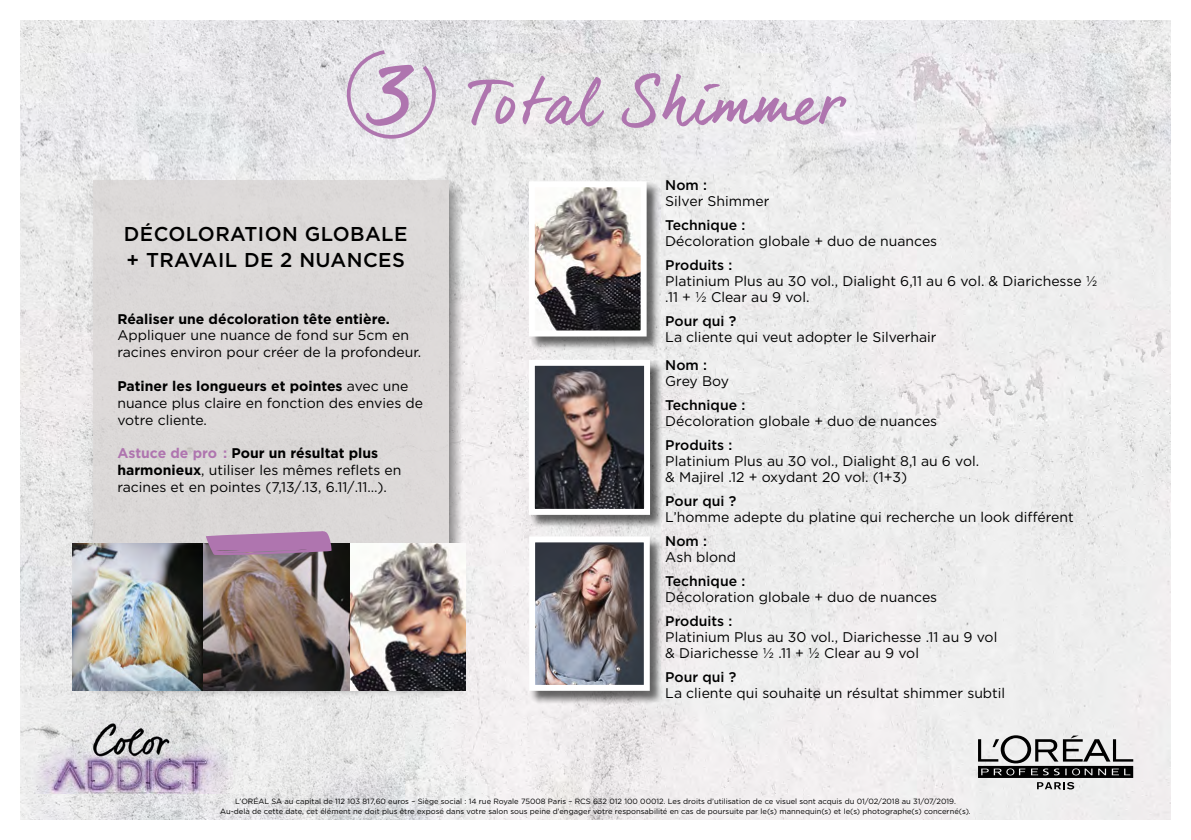
<style>
.page{position:relative;width:1191px;height:840px;background:#fff}
.page>*{position:absolute;margin:0;border:0;box-sizing:border-box;transform-origin:0 0}
.t1{font:62px "dear Joe 6";color:#af75af}
.t2{font:500 20px/26px "Gotham";letter-spacing:.02em;color:#000}
.t3{font:14px/16.8px "Gotham";color:#000}
.t4{font:500 14px "Gotham";color:#000}
.t5{font:700 14px "Gotham";color:#000}
.t6{font:7.6px/9.6px "Gotham";color:#000;text-align:center}
.s1{font-size:95.4px}
.s2{font-weight:700}
.s3{font-weight:700;color:#af75af}
</style>
<div class="page">
<img style="left:20px;top:20px;width:1150px;height:799px">
<img style="left:20px;top:711px;width:213px;height:82px">
<svg style="left:978px;top:734px;width:155px;height:55px"></svg>
<svg style="left:345px;top:48px;width:93px;height:92px;background:#e1dbe3"></svg>
<div style="left:87px;top:178px;width:378px;height:519px;background:#000;opacity:.65"></div>
<div style="left:93px;top:180px;width:355px;height:497px;background:#d8d4d3"></div>
<img style="left:72px;top:543px;width:131px;height:147px">
<img style="left:203px;top:543px;width:262px;height:147px">
<svg style="left:205px;top:531px;width:127px;height:25px;background:#ab7eaa"></svg>
<div style="left:529px;top:182px;width:131px;height:168px;background:#000;opacity:.59"></div>
<img style="left:536px;top:188px;width:103px;height:141px">
<div style="left:529px;top:181px;width:117px;height:155px;border:6px solid #fff"></div>
<div style="left:529px;top:360px;width:134px;height:168px;background:#000;opacity:.59"></div>
<img style="left:536px;top:366px;width:107px;height:141px">
<div style="left:529px;top:359px;width:121px;height:155px;border:6px solid #fff"></div>
<div style="left:530px;top:537px;width:133px;height:167px;background:#000;opacity:.59"></div>
<img style="left:536px;top:543px;width:107px;height:140px">
<div style="left:529px;top:536px;width:121px;height:154px;border:6px solid #fff"></div>
<h1 class="t1" style="left:367px;top:65px;width:478px"><span class="s1">3</span> Total Shimmer</h1>
<h2 class="t2" style="left:124px;top:220px;width:285px">DÉCOLORATION GLOBALE + TRAVAIL DE 2 NUANCES</h2>
<p class="t5" style="left:117px;top:309px;width:274px">Réaliser une décoloration tête entière.</p>
<p class="t3" style="left:117px;top:326px;width:305px">Appliquer une nuance de fond sur 5cm en racines environ pour créer de la profondeur.</p>
<p class="t3" style="left:117px;top:377px;width:307px"><span class="s2">Patiner les longueurs et pointes</span> avec une nuance plus claire en fonction des envies de votre cliente.</p>
<p class="t3" style="left:117px;top:444px;width:286px"><span class="s3">Astuce de pro :</span> <span class="s2">Pour un résultat plus harmonieux</span>, utiliser les mêmes reflets en racines et en pointes (7,13/.13, 6.11/.11…).</p>
<p class="t4" style="left:665px;top:175px;width:43px">Nom :</p>
<p class="t3" style="left:665px;top:192px;width:106px">Silver Shimmer</p>
<p class="t4" style="left:665px;top:215px;width:81px">Technique :</p>
<p class="t3" style="left:665px;top:232px;width:273px">Décoloration globale + duo de nuances</p>
<p class="t4" style="left:665px;top:255px;width:69px">Produits :</p>
<p class="t3" style="left:665px;top:272px;width:433px;line-height:16px">Platinium Plus au 30 vol., Dialight 6,11 au 6 vol. &amp; Diarichesse ½ .11 + ½ Clear au 9 vol.</p>
<p class="t4" style="left:665px;top:311px;width:72px">Pour qui ?</p>
<p class="t3" style="left:665px;top:328px;width:273px">La cliente qui veut adopter le Silverhair</p>
<p class="t4" style="left:665px;top:355px;width:43px">Nom :</p>
<p class="t3" style="left:665px;top:372px;width:65px">Grey Boy</p>
<p class="t4" style="left:665px;top:395px;width:81px">Technique :</p>
<p class="t3" style="left:665px;top:412px;width:273px">Décoloration globale + duo de nuances</p>
<p class="t4" style="left:665px;top:435px;width:69px">Produits :</p>
<p class="t3" style="left:665px;top:452px;width:315px;line-height:16px">Platinium Plus au 30 vol., Dialight 8,1 au 6 vol. &amp; Majirel .12 + oxydant 20 vol. (1+3)</p>
<p class="t4" style="left:665px;top:491px;width:72px">Pour qui ?</p>
<p class="t3" style="left:665px;top:508px;width:410px">L’homme adepte du platine qui recherche un look différent</p>
<p class="t4" style="left:665px;top:531px;width:43px">Nom :</p>
<p class="t3" style="left:665px;top:548px;width:72px">Ash blond</p>
<p class="t4" style="left:665px;top:571px;width:81px">Technique :</p>
<p class="t3" style="left:665px;top:588px;width:273px">Décoloration globale + duo de nuances</p>
<p class="t4" style="left:665px;top:611px;width:69px">Produits :</p>
<p class="t3" style="left:665px;top:628px;width:333px;line-height:16px">Platinium Plus au 30 vol., Diarichesse .11 au 9 vol &amp; Diarichesse ½ .11 + ½ Clear au 9 vol</p>
<p class="t4" style="left:665px;top:667px;width:72px">Pour qui ?</p>
<p class="t3" style="left:665px;top:684px;width:341px">La cliente qui souhaite un résultat shimmer subtil</p>
<p class="t6" style="left:220px;top:796px;width:752px">L’ORÉAL SA au capital de 112 103 817,60 euros – Siège social : 14 rue Royale 75008 Paris – RCS 632 012 100 00012. Les droits d’utilisation de ce visuel sont acquis du 01/02/2018 au 31/07/2019.<br>Au-delà de cette date, cet élément ne doit plus être exposé dans votre salon sous peine d’engager votre responsabilité en cas de poursuite par le(s) mannequin(s) et le(s) photographe(s) concerné(s).</p>
</div>
